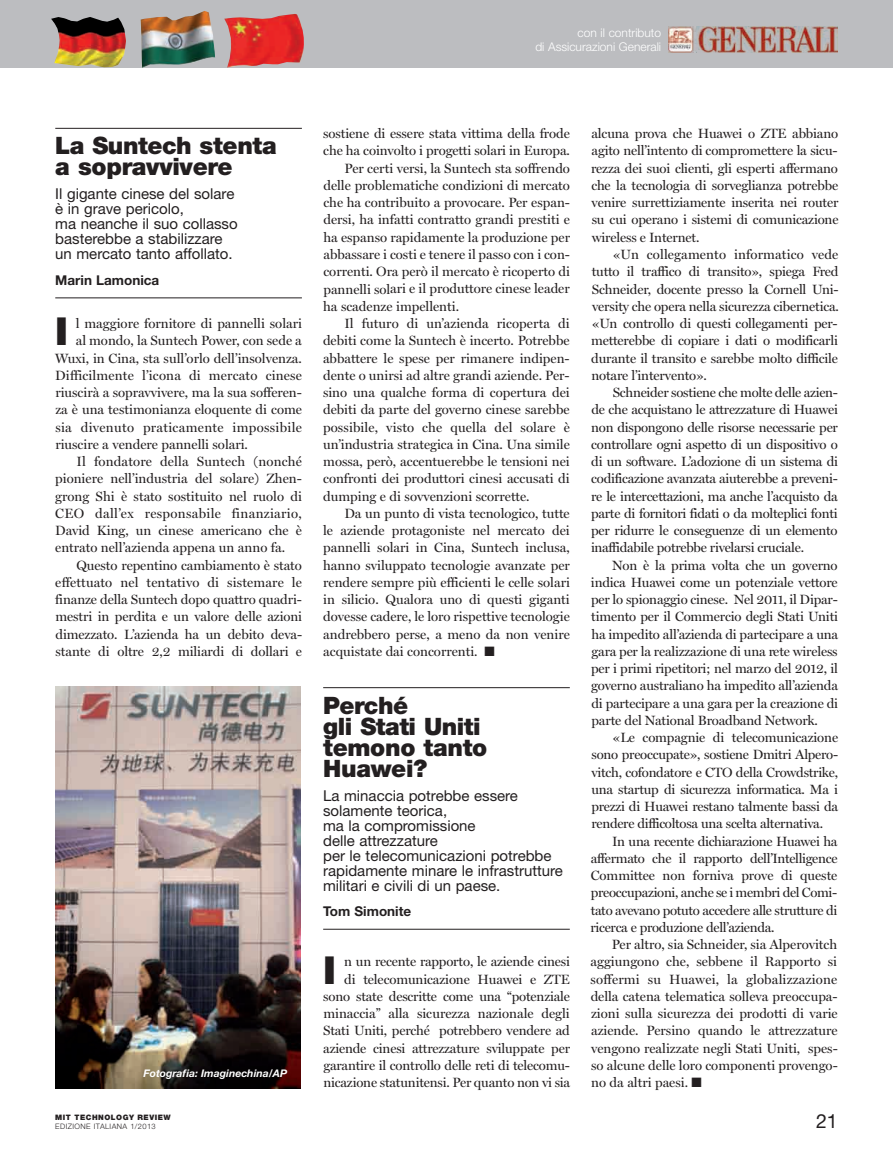
<style>
.page{position:relative;width:893px;height:1161px;background:#fff}
.page>*{position:absolute;margin:0;border:0;box-sizing:border-box;transform-origin:0 0}
.t1{font:900 38.55px "Helvetica Neue LT Std";color:#231f20}
.t2{font:900 24px/21px "Helvetica Neue LT Std";letter-spacing:-.015em;color:#231f20}
.t3{font:19.5px "Helvetica Neue LT Std";color:#231f20}
.t4{font:15px/15px "Helvetica Neue LT Std";color:#231f20}
.t5{font:13.5px/17.2px "Miller Display";color:#231f20;text-align:justify}
.t6{font:13.5px "Miller Display";letter-spacing:.025em;color:#231f20}
.t7{font:700 13.5px "Helvetica Neue LT Std";color:#231f20}
.t8{font:300 12px/14.7px "Helvetica Neue LT Std";color:#fff;text-align:right}
.t9{font:italic 700 10.5px "Helvetica Neue LT Std";color:#fff}
.t10{font:300 7.5px "Helvetica Neue LT Std";letter-spacing:.055em;color:#231f20}
.t11{font:900 7.5px "Helvetica Neue LT Std";letter-spacing:.065em;color:#231f20}
</style>
<div class="page">
<hr style="left:55px;top:128px;width:247px;height:1px;background:#231f20">
<hr style="left:55px;top:297px;width:247px;height:1px;background:#231f20">
<div style="left:0;top:0;width:893px;height:68px;background:#bcbdc0"></div>
<hr style="left:323px;top:687px;width:247px;height:1px;background:#231f20">
<hr style="left:323px;top:929px;width:247px;height:1px;background:#231f20">
<img style="left:224px;top:14px;width:80px;height:54px">
<img style="left:141px;top:11px;width:74px;height:57px">
<img style="left:51px;top:17px;width:75px;height:50px">
<img style="left:669px;top:27px;width:169px;height:25px">
<img style="left:55px;top:687px;width:246px;height:401px">
<p class="t8" style="left:535px;top:26px;width:127px">con il contributo<br>di Assicurazioni Generali</p>
<h2 class="t2" style="left:55px;top:137px;width:223px">La Suntech stenta a sopravvivere</h2>
<p class="t4" style="left:55px;top:188px;width:184px">Il gigante cinese del solare è in grave pericolo,<br>ma neanche il suo collasso basterebbe a stabilizzare un mercato tanto affollato.</p>
<p class="t7" style="left:55px;top:275px;width:106px">Marin Lamonica</p>
<h1 class="t1" style="left:55px;top:318px;width:14px">I</h1>
<p class="t5" style="left:76px;top:315px;width:228px">l maggiore fornitore di pannelli solari</p>
<p class="t5" style="left:76px;top:332px;width:228px">al mondo, la Suntech Power, con sede a</p>
<p class="t5" style="left:55px;top:349px;width:248px">Wuxi, in Cina, sta sull’orlo dell’insolvenza.</p>
<p class="t5" style="left:55px;top:366px;width:248px">Difficilmente l’icona di mercato cinese</p>
<p class="t5" style="left:55px;top:384px;width:248px">riuscirà a sopravvivere, ma la sua sofferen-</p>
<p class="t5" style="left:55px;top:401px;width:248px">za è una testimonianza eloquente di come</p>
<p class="t6" style="left:55px;top:419px;width:248px">sia divenuto praticamente impossibile</p>
<p class="t5" style="left:55px;top:435px;width:194px">riuscire a vendere pannelli solari.</p>
<p class="t5" style="left:77px;top:453px;width:227px">Il fondatore della Suntech (nonché</p>
<p class="t5" style="left:55px;top:470px;width:248px">pioniere nell’industria del solare) Zhen-</p>
<p class="t5" style="left:55px;top:487px;width:248px">grong Shi è stato sostituito nel ruolo di</p>
<p class="t6" style="left:55px;top:505px;width:248px">CEO dall’ex responsabile finanziario,</p>
<p class="t5" style="left:55px;top:522px;width:248px">David King, un cinese americano che è</p>
<p class="t5" style="left:55px;top:539px;width:231px">entrato nell’azienda appena un anno fa.</p>
<p class="t5" style="left:76px;top:556px;width:227px">Questo repentino cambiamento è stato</p>
<p class="t5" style="left:55px;top:573px;width:248px">effettuato nel tentativo di sistemare le</p>
<p class="t5" style="left:55px;top:591px;width:248px">finanze della Suntech dopo quattro quadri-</p>
<p class="t5" style="left:55px;top:608px;width:248px">mestri in perdita e un valore delle azioni</p>
<p class="t5" style="left:56px;top:625px;width:248px">dimezzato. L’azienda ha un debito deva-</p>
<p class="t5" style="left:56px;top:642px;width:248px">stante di oltre 2,2 miliardi di dollari e</p>
<p class="t9" style="left:144px;top:1069px;width:145px">Fotografia: Imaginechina/AP</p>
<p class="t5" style="left:323px;top:125px;width:248px">sostiene di essere stata vittima della frode</p>
<p class="t5" style="left:323px;top:142px;width:248px">che ha coinvolto i progetti solari in Europa.</p>
<p class="t5" style="left:345px;top:159px;width:227px">Per certi versi, la Suntech sta soffrendo</p>
<p class="t5" style="left:323px;top:177px;width:248px">delle problematiche condizioni di mercato</p>
<p class="t5" style="left:323px;top:194px;width:248px">che ha contribuito a provocare. Per espan-</p>
<p class="t5" style="left:323px;top:211px;width:248px">dersi, ha infatti contratto grandi prestiti e</p>
<p class="t5" style="left:323px;top:228px;width:248px">ha espanso rapidamente la produzione per</p>
<p class="t5" style="left:323px;top:246px;width:248px">abbassare i costi e tenere il passo con i con-</p>
<p class="t5" style="left:323px;top:263px;width:248px">correnti. Ora però il mercato è ricoperto di</p>
<p class="t5" style="left:323px;top:280px;width:248px">pannelli solari e il produttore cinese leader</p>
<p class="t5" style="left:323px;top:297px;width:137px">ha scadenze impellenti.</p>
<p class="t5" style="left:344px;top:315px;width:227px">Il futuro di un’azienda ricoperta di</p>
<p class="t5" style="left:323px;top:332px;width:248px">debiti come la Suntech è incerto. Potrebbe</p>
<p class="t5" style="left:323px;top:349px;width:248px">abbattere le spese per rimanere indipen-</p>
<p class="t5" style="left:323px;top:366px;width:248px">dente o unirsi ad altre grandi aziende. Per-</p>
<p class="t5" style="left:323px;top:384px;width:248px">sino una qualche forma di copertura dei</p>
<p class="t5" style="left:323px;top:401px;width:248px">debiti da parte del governo cinese sarebbe</p>
<p class="t5" style="left:323px;top:418px;width:248px">possibile, visto che quella del solare è</p>
<p class="t5" style="left:323px;top:435px;width:248px">un’industria strategica in Cina. Una simile</p>
<p class="t5" style="left:323px;top:453px;width:248px">mossa, però, accentuerebbe le tensioni nei</p>
<p class="t5" style="left:323px;top:470px;width:248px">confronti dei produttori cinesi accusati di</p>
<p class="t5" style="left:323px;top:487px;width:208px">dumping e di sovvenzioni scorrette.</p>
<p class="t5" style="left:344px;top:504px;width:227px">Da un punto di vista tecnologico, tutte</p>
<p class="t5" style="left:323px;top:522px;width:248px">le aziende protagoniste nel mercato dei</p>
<p class="t5" style="left:323px;top:539px;width:248px">pannelli solari in Cina, Suntech inclusa,</p>
<p class="t5" style="left:323px;top:556px;width:248px">hanno sviluppato tecnologie avanzate per</p>
<p class="t5" style="left:323px;top:573px;width:248px">rendere sempre più efficienti le celle solari</p>
<p class="t5" style="left:323px;top:591px;width:248px">in silicio. Qualora uno di questi giganti</p>
<p class="t5" style="left:323px;top:608px;width:248px">dovesse cadere, le loro rispettive tecnologie</p>
<p class="t5" style="left:323px;top:625px;width:248px">andrebbero perse, a meno da non venire</p>
<p class="t5" style="left:323px;top:642px;width:173px">acquistate dai concorrenti. ■</p>
<h2 class="t2" style="left:323px;top:696px;width:166px">Perché<br>gli Stati Uniti temono tanto<br>Huawei?</h2>
<p class="t4" style="left:323px;top:789px;width:241px">La minaccia potrebbe essere solamente teorica,<br>ma la compromissione<br>delle attrezzature<br>per le telecomunicazioni potrebbe rapidamente minare le infrastrutture militari e civili di un paese.</p>
<p class="t7" style="left:323px;top:906px;width:90px">Tom Simonite</p>
<h1 class="t1" style="left:323px;top:956px;width:14px">I</h1>
<p class="t5" style="left:323px;top:953px;width:249px;text-align:right">n un recente rapporto, le aziende cinesi<br>di telecomunicazione Huawei e ZTE sono state descritte come una “potenziale minaccia” alla sicurezza nazionale degli Stati Uniti, perché potrebbero vendere ad aziende cinesi attrezzature sviluppate per garantire il controllo delle reti di telecomu&shy;nicazione statunitensi. Per quanto non vi sia</p>
<p class="t5" style="left:591px;top:125px;width:249px">alcuna prova che Huawei o ZTE abbiano agito nell’intento di compromettere la sicu&shy;rezza dei suoi clienti, gli esperti affermano che la tecnologia di sorveglianza potrebbe venire surrettiziamente inserita nei router su cui operano i sistemi di comunicazione wireless e Internet.</p>
<p class="t5" style="left:591px;top:246px;width:249px;text-indent:22px">«Un collegamento informatico vede tutto il traffico di transito», spiega Fred Schneider, docente presso la Cornell Uni&shy;versity che opera nella sicurezza cibernetica. «Un controllo di questi collegamenti per&shy;metterebbe di copiare i dati o modificarli durante il transito e sarebbe molto difficile notare l’intervento».</p>
<p class="t5" style="left:591px;top:384px;width:249px;text-indent:22px">Schneider sostiene che molte delle azien&shy;de che acquistano le attrezzature di Huawei non dispongono delle risorse necessarie per controllare ogni aspetto di un dispositivo o di un software. L’adozione di un sistema di codificazione avanzata aiuterebbe a preveni&shy;re le intercettazioni, ma anche l’acquisto da parte di fornitori fidati o da molteplici fonti per ridurre le conseguenze di un elemento inaffidabile potrebbe rivelarsi cruciale.</p>
<p class="t5" style="left:591px;top:556px;width:249px;text-indent:21px">Non è la prima volta che un governo indica Huawei come un potenziale vettore per lo spionaggio cinese. Nel 2011, il Dipar&shy;timento per il Commercio degli Stati Uniti ha impedito all’azienda di partecipare a una gara per la realizzazione di una rete wireless per i primi ripetitori; nel marzo del 2012, il governo australiano ha impedito all’azienda di partecipare a una gara per la creazione di parte del National Broadband Network.</p>
<p class="t5" style="left:591px;top:729px;width:248px;text-indent:22px">«Le compagnie di telecomunicazione sono preoccupate», sostiene Dmitri Alpero&shy;vitch, cofondatore e CTO della Crowdstrike, una startup di sicurezza informatica. Ma i prezzi di Huawei restano talmente bassi da rendere difficoltosa una scelta alternativa.</p>
<p class="t5" style="left:591px;top:832px;width:248px;text-indent:22px">In una recente dichiarazione Huawei ha affermato che il rapporto dell’Intelligence Committee non forniva prove di queste preoccupazioni, anche se i membri del Comi&shy;tato avevano potuto accedere alle strutture di ricerca e produzione dell’azienda.</p>
<p class="t5" style="left:590px;top:936px;width:249px;text-indent:21px">Per altro, sia Schneider, sia Alperovitch aggiungono che, sebbene il Rapporto si soffermi su Huawei, la globalizzazione della catena telematica solleva preoccupa&shy;zioni sulla sicurezza dei prodotti di varie aziende. Persino quando le attrezzature vengono realizzate negli Stati Uniti, spes&shy;so alcune delle loro componenti provengo&shy;no da altri paesi. ■</p>
<p class="t11" style="left:55px;top:1114px;width:117px">MIT TECHNOLOGY REVIEW</p>
<p class="t10" style="left:55px;top:1123px;width:102px">EDIZIONE ITALIANA 1/2013</p>
<h3 class="t3" style="left:816px;top:1114px;width:23px">21</h3>
</div>
